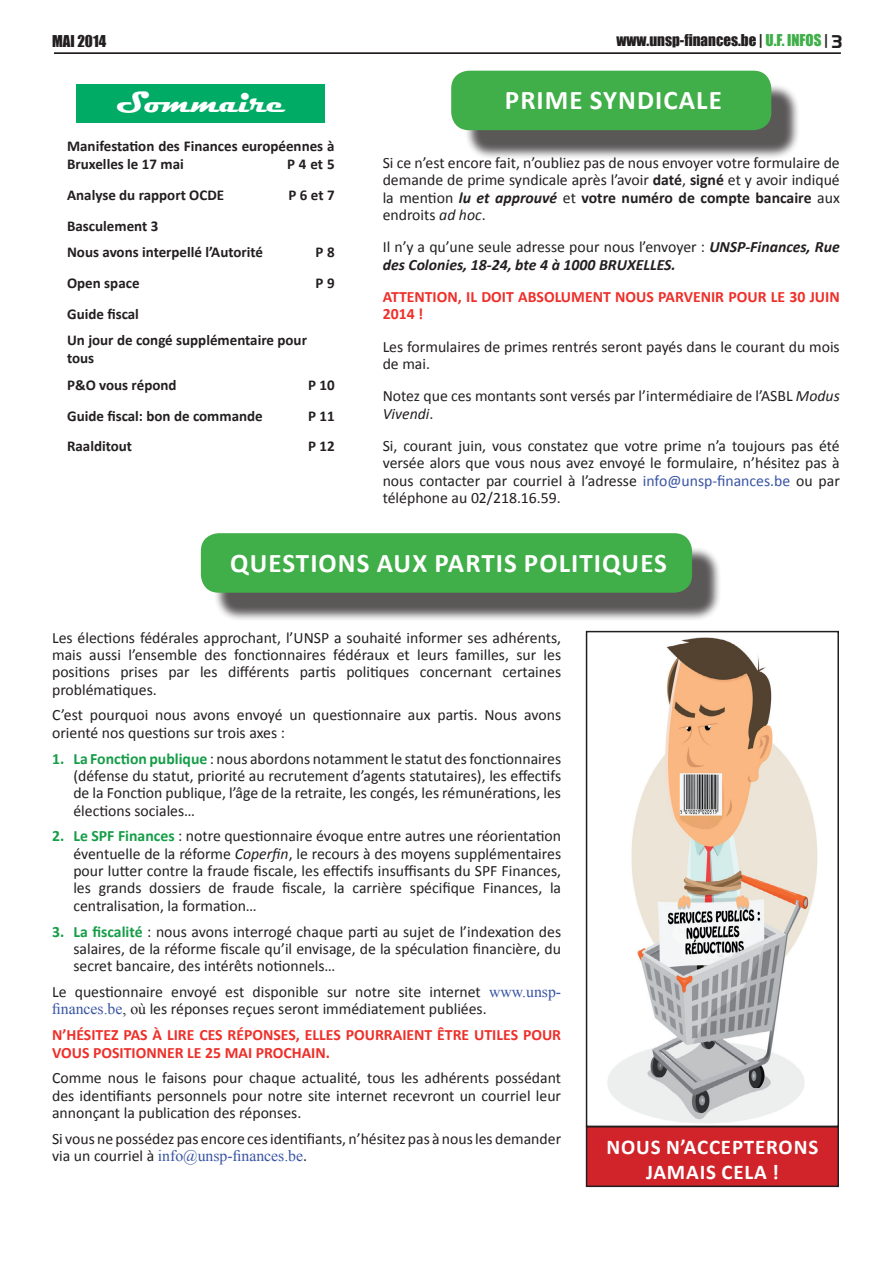
<style>
.page{position:relative;width:893px;height:1263px;background:#fff}
.page>*{position:absolute;margin:0;border:0;box-sizing:border-box;transform-origin:0 0}
.t1{font:700 30px "Magneto";color:#fff}
.t2{font:700 27px "Calibri";letter-spacing:.04em;color:#fff}
.t3{font:700 21px/25.2px "Calibri";letter-spacing:.04em;color:#fff;text-align:center}
.t4{font:15.75px/17.2px "Calibri";color:#231f20;text-align:justify}
.t5{font:700 15.75px "Calibri";color:#ee2f2a}
.t6{font:italic 700 15.75px/17.2px "Calibri";color:#231f20}
.t7{font:15.75px "Times New Roman";color:#3853a3}
.t8{font:700 15px/26.5px "Calibri";color:#231f20}
.t9{font:15px "Impact";color:#231f20}
.s1{color:#40ae49}
.s2{font-family:"Prototype";font-size:18px}
.s3{font-weight:700}
.s4{font-weight:700;font-style:italic}
.s5{font-style:italic}
.s6{font-weight:400;font-style:normal}
.s7{color:#3853a3}
.s8{font-weight:700;color:#169d48}
.s9{font-family:"Times New Roman";color:#3853a3}
.s10{font-family:"Times New Roman"}
.s11{font-family:"Calibri";color:#231f20}
</style>
<div class="page">
<img style="left:607px;top:637px;width:211px;height:486px">
<div style="left:586px;top:631px;width:253px;height:496px;border:2px solid #231f20"></div>
<div style="left:464px;top:83px;width:336px;height:76px;background:#231f20;opacity:.75"></div>
<div style="left:451px;top:71px;width:320px;height:59px;background:#40ae49;border-radius:18px"></div>
<div style="left:214px;top:546px;width:507px;height:75px;background:#231f20;opacity:.75"></div>
<div style="left:201px;top:533px;width:491px;height:60px;background:#40ae49;border-radius:18px"></div>
<div style="left:77px;top:84px;width:248px;height:39px;background:#00ab66"></div>
<div style="left:587px;top:1127px;width:251px;height:59px;background:#d1232a"></div>
<div style="left:586px;top:1126px;width:253px;height:61px;border:2px solid #231f20"></div>
<hr style="left:54px;top:52px;width:787px;height:2px;background:#050000">
<p class="t9" style="left:52px;top:30px;width:56px">MAI 2014</p>
<p class="t9" style="left:616px;top:28px;width:227px">www.unsp-finances.be | <span class="s1">U.F. INFOS</span> | <span class="s2">3</span></p>
<h1 class="t1" style="left:116px;top:85px;width:171px">Sommaire</h1>
<p class="t8" style="left:67px;top:137px;width:269px;line-height:18px">Manifestation des Finances européennes à<br>Bruxelles le 17 mai</p>
<p class="t8" style="left:287px;top:151px;width:49px">P 4 et 5</p>
<p class="t8" style="left:67px;top:182px;width:131px">Analyse du rapport OCDE</p>
<p class="t8" style="left:289px;top:182px;width:48px">P 6 et 7</p>
<p class="t8" style="left:67px;top:213px;width:198px">Basculement 3<br>Nous avons interpellé l’Autorité</p>
<p class="t8" style="left:316px;top:239px;width:20px">P 8</p>
<p class="t8" style="left:67px;top:270px;width:74px">Open space</p>
<p class="t8" style="left:316px;top:270px;width:20px">P 9</p>
<p class="t8" style="left:67px;top:301px;width:241px">Guide fiscal<br>Un jour de congé supplémentaire pour</p>
<p class="t8" style="left:67px;top:345px;width:111px">tous<br>P&amp;O vous répond</p>
<p class="t8" style="left:308px;top:372px;width:28px">P 10</p>
<p class="t8" style="left:67px;top:402px;width:197px">Guide fiscal: bon de commande</p>
<p class="t8" style="left:308px;top:402px;width:28px">P 11</p>
<p class="t8" style="left:67px;top:433px;width:67px">Raalditout</p>
<p class="t8" style="left:308px;top:433px;width:28px">P 12</p>
<h2 class="t2" style="left:505px;top:83px;width:218px">prime syndicale</h2>
<p class="t4" style="left:383px;top:154px;width:459px">Si ce n’est encore fait, n’oubliez pas de nous envoyer votre formulaire de demande de prime syndicale après l’avoir <span class="s3">daté</span>, <span class="s3">signé</span> et y avoir indiqué la mention <span class="s4">lu et approuvé</span> et <span class="s3">votre numéro de compte bancaire</span> aux endroits <span class="s5">ad hoc</span>.</p>
<p class="t6" style="left:383px;top:239px;width:459px"><span class="s6">Il n’y a qu’une seule adresse pour nous l’envoyer :</span> UNSP-Finances, Rue des Colonies, 18-24, bte 4 à 1000 BRUXELLES.</p>
<p class="t5" style="left:383px;top:287px;width:10px">ATTENT</p>
<p class="t5" style="left:433px;top:287px;width:140px">ION, IL DOIT ABSOLUMENT</p>
<p class="t5" style="left:615px;top:287px;width:11px">NOU</p>
<p class="t5" style="left:646px;top:287px;width:29px">S PARVEN</p>
<p class="t5" style="left:711px;top:287px;width:37px">IR POUR</p>
<p class="t5" style="left:771px;top:287px;width:68px">LE 30 JU IN</p>
<p class="t5" style="left:383px;top:304px;width:42px">2014 !</p>
<p class="t4" style="left:383px;top:338px;width:459px">Les formulaires de primes rentrés seront payés dans le courant du mois de mai.</p>
<p class="t4" style="left:383px;top:388px;width:459px">Notez que ces montants sont versés par l’intermédiaire de l’ASBL <span class="s5">Modus<br>Vivendi</span>.</p>
<p class="t4" style="left:383px;top:437px;width:459px">Si, courant juin, vous constatez que votre prime n’a toujours pas été versée alors que vous nous avez envoyé le formulaire, n’hésitez pas à nous contacter par courriel à l’adresse <span class="s7">info@unsp-finances.be</span> ou par téléphone au 02/218.16.59.</p>
<h2 class="t2" style="left:230px;top:545px;width:437px">questions aux partis politiques</h2>
<p class="t4" style="left:52px;top:629px;width:511px">Les élections fédérales approchant, l’UNSP a souhaité informer ses adhérents, mais aussi l’ensemble des fonctionnaires fédéraux et leurs familles, sur les positions prises par les différents partis politiques concernant certaines problématiques.</p>
<p class="t4" style="left:52px;top:707px;width:511px">C’est pourquoi nous avons envoyé un questionnaire aux partis. Nous avons orienté nos questions sur trois axes :</p>
<p class="t4" style="left:73px;top:750px;width:489px;text-indent:-21px"><span class="s8">1. La Fonction publique</span> : nous abordons notamment le statut des fonctionnaires (défense du statut, priorité au recrutement d’agents statutaires), les effectifs de la Fonction publique, l’âge de la retraite, les congés, les rémunérations, les élections sociales…</p>
<p class="t4" style="left:73px;top:828px;width:489px;text-indent:-21px"><span class="s8">2. Le SPF Finances</span> : notre questionnaire évoque entre autres une réorientation éventuelle de la réforme <span class="s5">Coperfin</span>, le recours à des moyens supplémentaires pour lutter contre la fraude fiscale, les effectifs insuffisants du SPF Finances, les grands dossiers de fraude fiscale, la carrière spécifique Finances, la centralisation, la formation…</p>
<p class="t4" style="left:73px;top:923px;width:489px;text-indent:-21px"><span class="s8">3. La fiscalité</span> : nous avons interrogé chaque parti au sujet de l’indexation des salaires, de la réforme fiscale qu’il envisage, de la spéculation financière, du secret bancaire, des intérêts notionnels…</p>
<p class="t4" style="left:52px;top:983px;width:511px">Le questionnaire envoyé est disponible sur notre site internet <span class="s9">www.unsp&shy;finances.be</span><span class="s10">, où</span> les réponses reçues seront immédiatement publiées.</p>
<p class="t5" style="left:52px;top:1025px;width:53px">N’HÉSITEZ</p>
<p class="t5" style="left:123px;top:1025px;width:242px">PAS À LIRE CES RÉ PONSES, ELLES POURRA</p>
<p class="t5" style="left:402px;top:1025px;width:14px">IENT</p>
<p class="t5" style="left:437px;top:1025px;width:17px">ÊTRE</p>
<p class="t5" style="left:474px;top:1025px;width:68px">UTILES POUR</p>
<p class="t5" style="left:52px;top:1042px;width:11px">VOU</p>
<p class="t5" style="left:82px;top:1042px;width:65px">S POSITIONNER</p>
<p class="t5" style="left:187px;top:1042px;width:144px">LE 25 MAI PROCHAIN.</p>
<p class="t4" style="left:52px;top:1069px;width:511px">Comme nous le faisons pour chaque actualité, tous les adhérents possédant des identifiants personnels pour notre site internet recevront un courriel leur annonçant la publication des réponses.</p>
<p class="t4" style="left:52px;top:1130px;width:511px">Si vous ne possédez pas encore ces identifiants, n’hésitez pas à nous les demander</p>
<p class="t7" style="left:52px;top:1145px;width:257px"><span class="s11">via un courriel à</span> info@unsp-finances.be<span class="s11">.</span></p>
<h3 class="t3" style="left:606px;top:1134px;width:212px">nous n’accepterons jamais cela !</h3>
</div>
